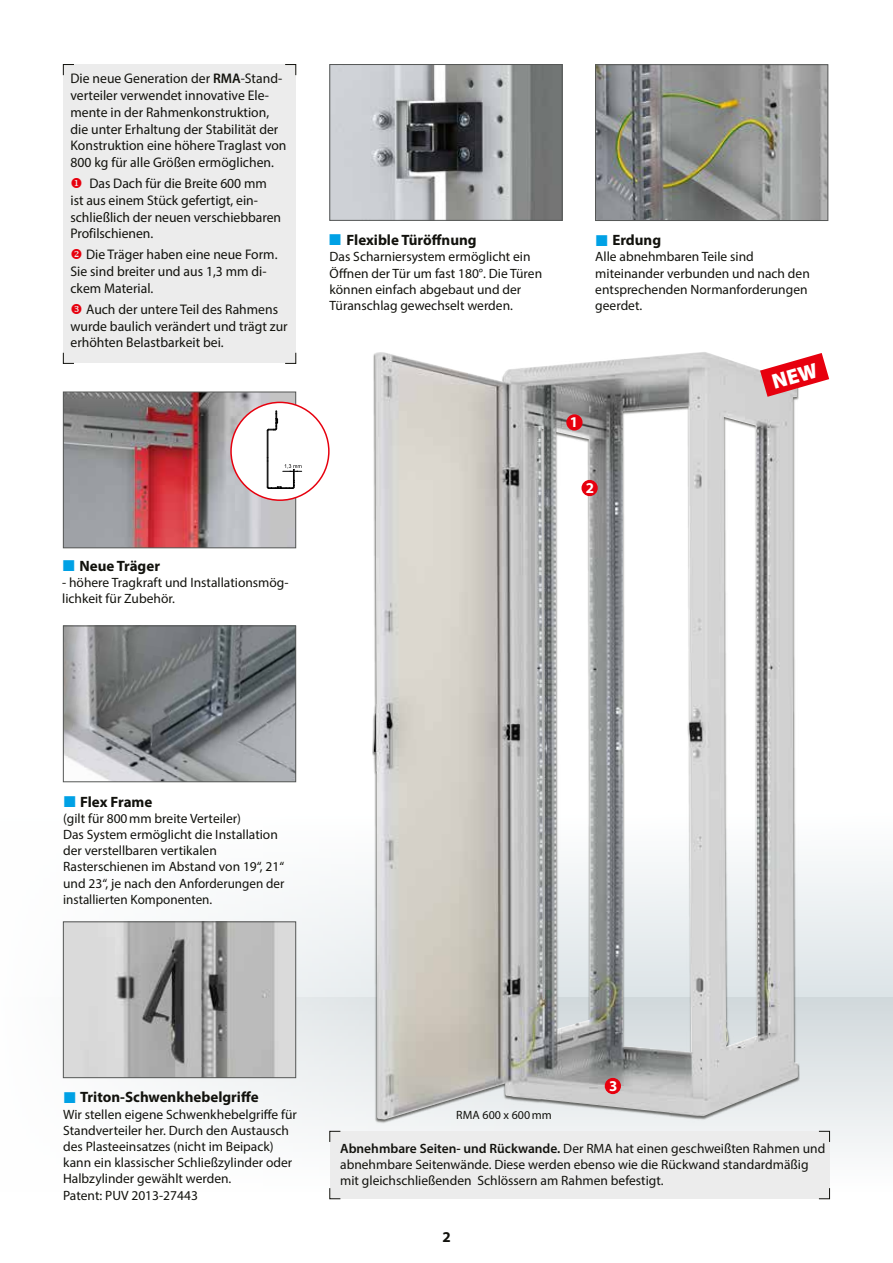
<style>
.page{position:relative;width:893px;height:1263px;background:#fff}
.page>*{position:absolute;margin:0;border:0;box-sizing:border-box;transform-origin:0 0}
.t1{font:700 15px "Myriad Pro";color:#12120d}
.t2{font:700 15px "Myriad Pro";color:#fff}
.t3{font:13.95px/16.8px "Myriad Pro";color:#12120d}
.t4{font:13.5px/16.2px "Myriad Pro";color:#12120d}
.t5{font:12px "Myriad Pro";color:#12120d}
.s1{font-weight:600}
.s2{color:#e7000e}
</style>
<div class="page">
<div style="left:0;top:788px;width:893px;height:209px;background:linear-gradient(to bottom,#fff,#dce4e7)"></div>
<div style="left:0;top:997px;width:893px;height:216px;background:linear-gradient(to bottom,#d0d8db,#fff)"></div>
<div style="left:0;top:620px;width:531px;height:588px;background:#fff"></div>
<div style="left:329px;top:1131px;width:501px;height:68px;background:#ececec"></div>
<img style="left:374px;top:352px;width:424px;height:767px">
<img style="left:332px;top:66px;width:228px;height:153px">
<div style="left:330px;top:64px;width:232px;height:157px;border:1px solid #555756"></div>
<img style="left:65px;top:628px;width:229px;height:152px">
<div style="left:63px;top:626px;width:233px;height:156px;border:1px solid #555756"></div>
<img style="left:65px;top:924px;width:229px;height:152px">
<div style="left:63px;top:922px;width:233px;height:156px;border:1px solid #555756"></div>
<img style="left:65px;top:394px;width:229px;height:152px">
<div style="left:63px;top:392px;width:233px;height:156px;border:1px solid #555756"></div>
<div style="left:63px;top:64px;width:233px;height:300px;background:#ececec"></div>
<img style="left:597px;top:66px;width:229px;height:153px">
<div style="left:595px;top:64px;width:233px;height:157px;border:1px solid #555756"></div>
<div style="left:581px;top:480px;width:17px;height:16px;background:#e7000e;border-radius:50%"></div>
<div style="left:605px;top:1078px;width:16px;height:16px;background:#e7000e;border-radius:50%"></div>
<div style="left:566px;top:414px;width:17px;height:17px;background:#e7000e;border-radius:50%"></div>
<div style="left:231px;top:402px;width:98px;height:98px;background:#fff;border-radius:50%"></div>
<hr style="left:268px;top:431px;width:1px;height:56px;background:#000">
<hr style="left:267px;top:431px;width:1px;height:56px;background:#000">
<svg style="left:267px;top:411px;width:11px;height:20px"></svg>
<svg style="left:267px;top:457px;width:35px;height:32px"></svg>
<div style="left:230px;top:402px;width:100px;height:99px;border:2px solid #e7000e;border-radius:50%"></div>
<svg style="left:83px;top:188px;width:13px;height:1px"></svg>
<svg style="left:72px;top:304px;width:10px;height:10px"></svg>
<svg style="left:760px;top:353px;width:69px;height:44px"></svg>
<p class="t3" style="left:71px;top:70px;width:218px">Die neue Generation der <span class="s1">RMA</span>-Stand&shy;verteiler verwendet innovative Ele&shy;mente in der Rahmenkonstruktion, die unter Erhaltung der Stabilität der Konstruktion eine höhere Traglast von 800 kg für alle Größen ermöglichen.</p>
<p class="t3" style="left:71px;top:175px;width:212px"><span class="s2">◆</span> Das Dach für die Breite 600 mm ist aus einem Stück gefertigt, ein&shy;schließlich der neuen verschiebbaren<br>Profilschienen.</p>
<p class="t3" style="left:71px;top:246px;width:209px"><span class="s2">❖</span> Die Träger haben eine neue Form.<br>Sie sind breiter und aus 1,3 mm di&shy;ckem Material.</p>
<p class="t3" style="left:71px;top:301px;width:219px;text-indent:16px">Auch der untere Teil des Rahmens wurde baulich verändert und trägt zur erhöhten Belastbarkeit bei.</p>
<p class="t1" style="left:79px;top:556px;width:82px">Neue Träger</p>
<p class="t4" style="left:62px;top:574px;width:228px">- höhere Tragkraft und Installationsmög&shy;lichkeit für Zubehör.</p>
<p class="t1" style="left:347px;top:230px;width:132px">Flexible Türöffnung</p>
<p class="t4" style="left:330px;top:248px;width:214px">Das Scharniersystem ermöglicht ein Öffnen der Tür um fast 180°. Die Türen können einfach abgebaut und der Türanschlag gewechselt werden.</p>
<p class="t1" style="left:612px;top:230px;width:50px">Erdung</p>
<p class="t4" style="left:595px;top:249px;width:216px">Alle abnehmbaren Teile sind miteinander verbunden und nach den entsprechenden Normanforderungen geerdet.</p>
<p class="t2" style="left:570px;top:413px;width:10px">1</p>
<p class="t2" style="left:586px;top:478px;width:10px">2</p>
<p class="t1" style="left:80px;top:792px;width:74px">Flex Frame</p>
<p class="t4" style="left:63px;top:810px;width:223px">(gilt für 800mm breite Verteiler)<br>Das System ermöglicht die Installation der verstellbaren vertikalen Rasterschienen im Abstand von 19“, 21“ und 23“, je nach den Anforderungen der installierten Komponenten.</p>
<p class="t1" style="left:80px;top:1087px;width:180px">Triton-Schwenkhebelgriffe</p>
<p class="t4" style="left:63px;top:1106px;width:235px">Wir stellen eigene Schwenkhebelgriffe für Standverteiler her. Durch den Austausch des Plasteeinsatzes (nicht im Beipack) kann ein klassischer Schließzylinder oder Halbzylinder gewählt werden.<br>Patent: PUV 2013-27443</p>
<p class="t5" style="left:456px;top:1107px;width:97px">RMA 600 x 600mm</p>
<p class="t2" style="left:609px;top:1076px;width:10px">3</p>
<p class="t4" style="left:340px;top:1140px;width:487px"><span class="s1">Abnehmbare Seiten- und Rückwande.</span> Der RMA hat einen geschweißten Rahmen und abnehmbare Seitenwände. Diese werden ebenso wie die Rückwand standardmäßig mit gleichschließenden Schlössern am Rahmen befestigt.</p>
<p class="t1" style="left:443px;top:1227px;width:10px">2</p>
</div>
